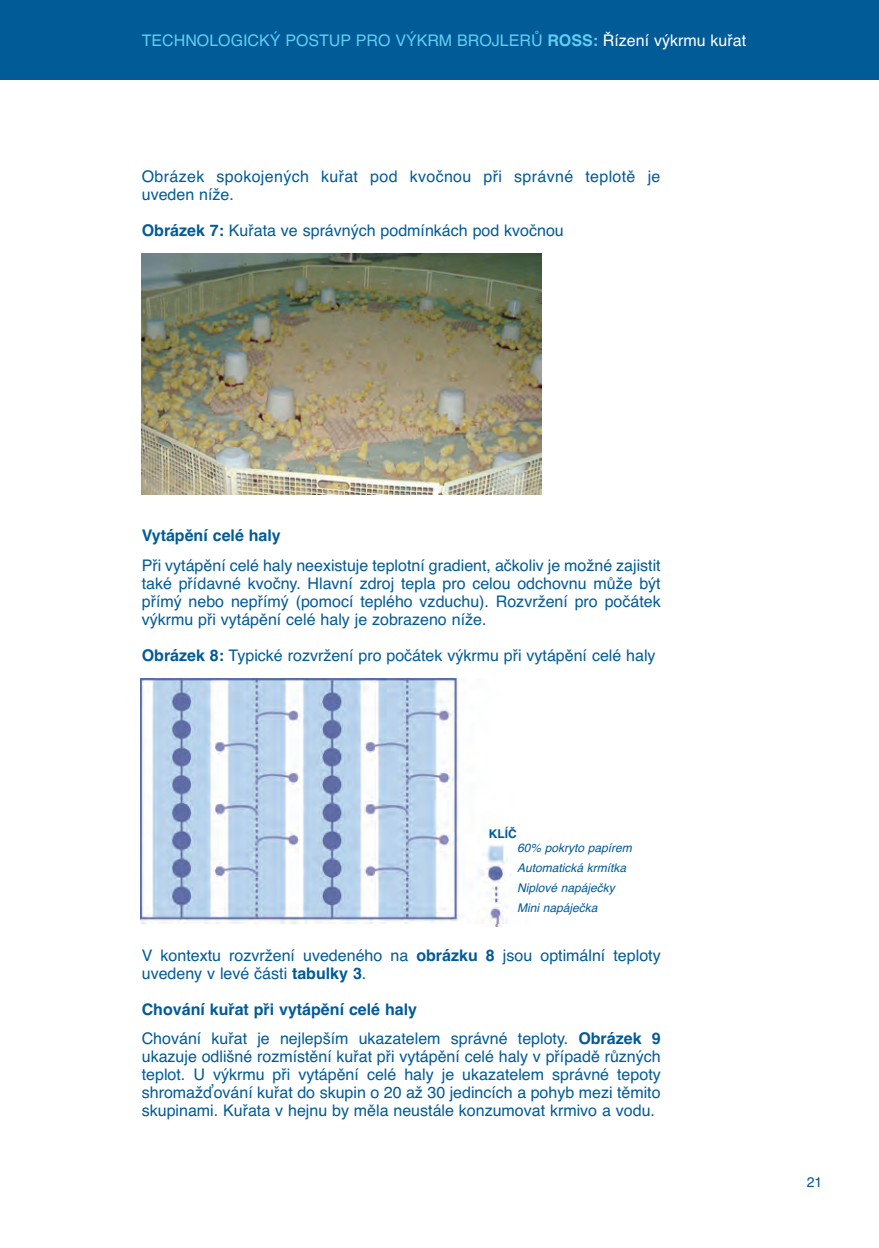
<style>
.page{position:relative;width:879px;height:1248px;background:#fff}
.page>*{position:absolute;margin:0;border:0;box-sizing:border-box;transform-origin:0 0}
.t1{font:16px/18px "Helvetica";color:#005b97;text-align:justify}
.t2{font:16px/18px "Helvetica";letter-spacing:.02em;color:#005b97}
.t3{font:16px "Helvetica";color:#62cdf5}
.t4{font:700 16px "Helvetica";color:#005b97}
.t5{font:14px "Helvetica";color:#005b97}
.t6{font:italic 12px/20px "Helvetica";color:#005b97}
.t7{font:700 12px "Helvetica";color:#005b97}
.s1{font-weight:700}
.s2{color:#fff}
</style>
<div class="page">
<div style="left:0;top:0;width:879px;height:79px;background:#005b97"></div>
<img style="left:142px;top:253px;width:399px;height:241px">
<img style="left:141px;top:678px;width:370px;height:248px">
<p class="t3" style="left:142px;top:31px;width:606px">TECHNOLOGICKÝ POSTUP PRO VÝKRM BROJLERŮ <span class="s1">ROSS:</span> <span class="s2">Řízení výkrmu kuřat</span></p>
<p class="t2" style="left:142px;top:167px;width:520px">Obrázek spokojených kuřat pod kvočnou při správné teplotě je uveden níže.</p>
<p class="t1" style="left:142px;top:221px;width:423px"><span class="s1">Obrázek 7:</span> Kuřata ve správných podmínkách pod kvočnou</p>
<p class="t4" style="left:142px;top:526px;width:141px">Vytápění celé haly</p>
<p class="t1" style="left:142px;top:556px;width:520px">Při vytápění celé haly neexistuje teplotní gradient, ačkoliv je možné zajistit také přídavné kvočny. Hlavní zdroj tepla pro celou odchovnu může být přímý nebo nepřímý (pomocí teplého vzduchu). Rozvržení pro počátek výkrmu při vytápění celé haly je zobrazeno níže.</p>
<p class="t1" style="left:142px;top:646px;width:515px"><span class="s1">Obrázek 8:</span> Typické rozvržení pro počátek výkrmu při vytápění celé haly</p>
<p class="t7" style="left:489px;top:826px;width:29px">KLÍČ</p>
<p class="t6" style="left:517px;top:837px;width:120px">60% pokrytopapírem<br>Automatickákrmítka<br>Niplovénapáječky<br>Mininapáječka</p>
<p class="t1" style="left:142px;top:946px;width:520px">V kontextu rozvržení uvedeného na <span class="s1">obrázku 8</span> jsou optimální teploty uvedeny v levé části <span class="s1">tabulky 3</span>.</p>
<p class="t1" style="left:142px;top:994px;width:520px;line-height:29.4px"><span class="s1">Chování kuřat při vytápění celé haly<br></span>Chování kuřat je nejlepším ukazatelem správné teploty. <span class="s1">Obrázek 9</span></p>
<p class="t1" style="left:142px;top:1047px;width:520px">ukazuje odlišné rozmístění kuřat při vytápění celé haly v případě různých teplot. U výkrmu při vytápění celé haly je ukazatelem správné tepoty shromažďování kuřat do skupin o 20 až 30 jedincích a pohyb mezi těmito skupinami. Kuřata v hejnu by měla neustále konzumovat krmivo a vodu.</p>
<p class="t5" style="left:806px;top:1173px;width:17px">21</p>
</div>
